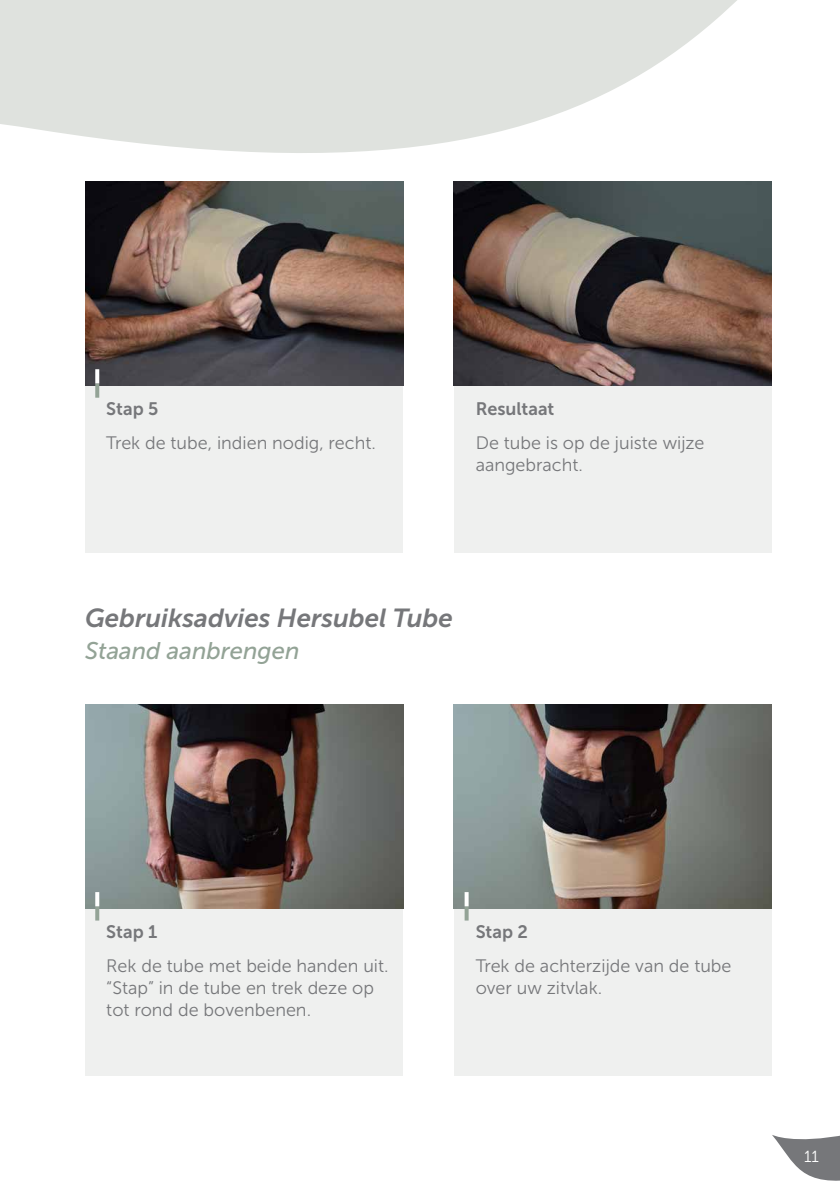
<style>
.page{position:relative;width:840px;height:1191px;background:#fff}
.page>*{position:absolute;margin:0;border:0;box-sizing:border-box;transform-origin:0 0}
.t1{font:italic 26px "Museo Sans 700";color:#76777a}
.t2{font:italic 24px "Museo Sans 500";color:#93a396}
.t3{font:18px/22px "Museo Sans 300";color:#76777a}
.t4{font:18px "Museo Sans 700";color:#76777a}
.t5{font:16px "Museo Sans 300";color:#fff}
</style>
<div class="page">
<div style="left:85px;top:385px;width:317px;height:167px;background:#eff0ef"></div>
<div style="left:85px;top:908px;width:317px;height:167px;background:#eff0ef"></div>
<div style="left:453px;top:908px;width:318px;height:167px;background:#eff0ef"></div>
<div style="left:453px;top:385px;width:318px;height:167px;background:#eff0ef"></div>
<svg style="left:0;top:0;width:772px;height:517px"></svg>
<img style="left:85px;top:182px;width:318px;height:203px">
<img style="left:85px;top:704px;width:318px;height:204px">
<img style="left:453px;top:182px;width:318px;height:203px">
<img style="left:453px;top:704px;width:318px;height:204px">
<svg style="left:95px;top:383px;width:4px;height:15px"></svg>
<svg style="left:95px;top:369px;width:4px;height:14px"></svg>
<svg style="left:95px;top:906px;width:4px;height:14px"></svg>
<svg style="left:95px;top:892px;width:4px;height:14px"></svg>
<svg style="left:464px;top:906px;width:4px;height:14px"></svg>
<svg style="left:464px;top:892px;width:4px;height:14px"></svg>
<svg style="left:772px;top:1135px;width:67px;height:46px"></svg>
<p class="t4" style="left:106px;top:399px;width:53px">Stap 5</p>
<p class="t3" style="left:106px;top:432px;width:271px">Trek de tube, indien nodig, recht.</p>
<p class="t4" style="left:475px;top:399px;width:80px">Resultaat</p>
<p class="t3" style="left:475px;top:432px;width:230px">De tube is op de juiste wijze aangebracht.</p>
<h1 class="t1" style="left:85px;top:603px;width:369px">Gebruiksadvies Hersubel Tube</h1>
<h2 class="t2" style="left:85px;top:637px;width:216px">Staand aanbrengen</h2>
<p class="t4" style="left:106px;top:922px;width:52px">Stap 1</p>
<p class="t3" style="left:106px;top:955px;width:284px">Rek de tube met beide handen uit. “Stap” in de tube en trek deze op tot rond de bovenbenen.</p>
<p class="t4" style="left:475px;top:922px;width:54px">Stap 2</p>
<p class="t3" style="left:475px;top:955px;width:257px">Trek de achterzijde van de tube over uw zitvlak.</p>
<p class="t5" style="left:803px;top:1147px;width:16px">11</p>
</div>
